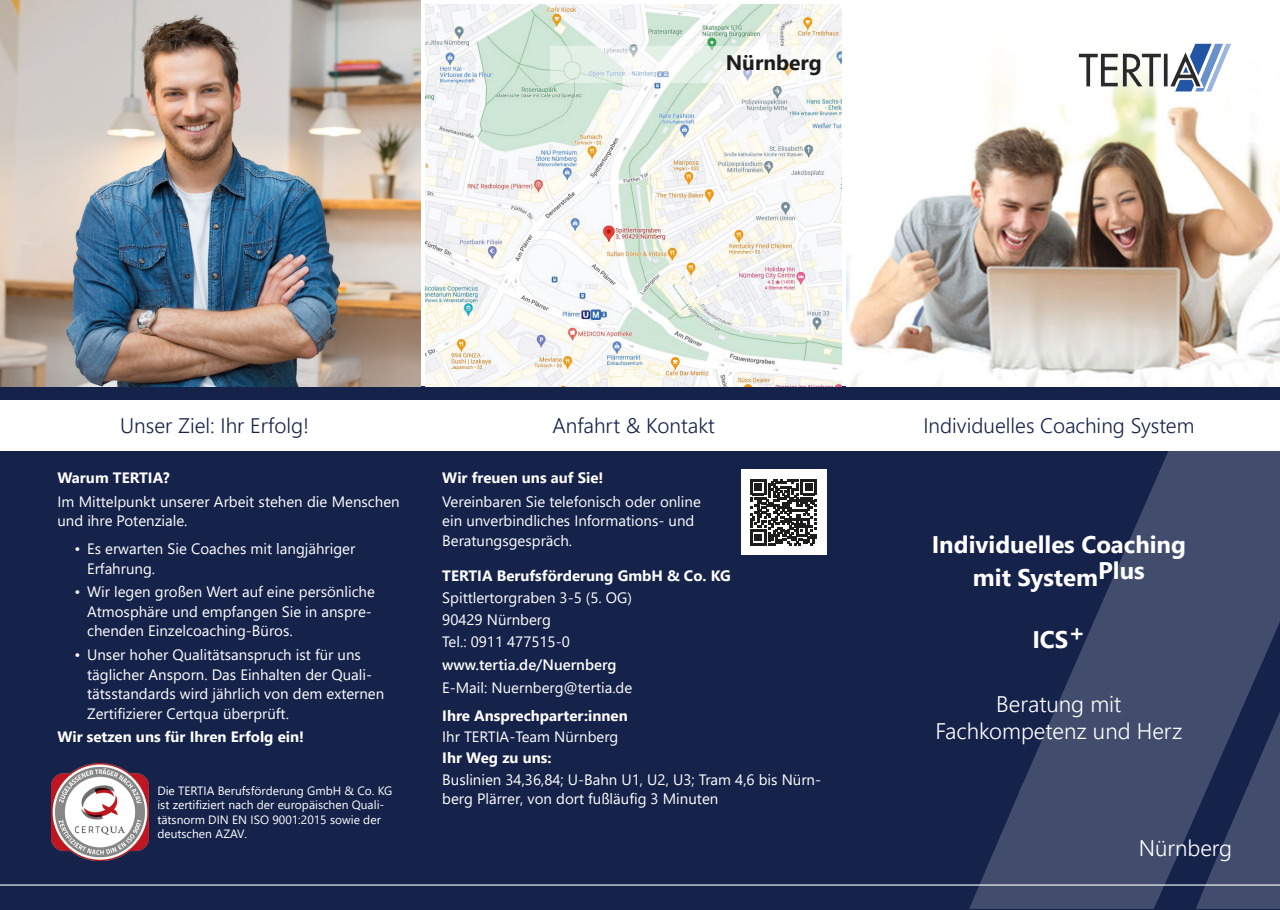
<style>
.page{position:relative;width:1280px;height:910px;background:#fff}
.page>*{position:absolute;margin:0;border:0;box-sizing:border-box;transform-origin:0 0}
.Headline_Title{font:700 24px "Segoe UI";color:#fff}
.Headline_Title_2{font:300 22.5px/27px "Segoe UI";color:#fff;text-align:center}
.Headline_Blau_Klein{font:300 21px "Segoe UI";color:#15224a}
.Stadt{font:700 21px "Segoe UI";color:#1d1d1b}
.Betreuungsgespräch{font:15px/19.5px "Segoe UI";color:#fff}
.APS_Daten{font:15px/19.5px "Segoe UI";color:#fff}
.TelefonwwwEmail{font:15px "Segoe UI";color:#fff}
.Fließtext{font:15px/19.5px "Segoe UI";color:#fff}
.Firma{font:700 15px "Segoe UI";color:#fff}
.Fließtext-2{font:700 15px "Segoe UI";color:#fff}
.Ihre_APS{font:700 15px "Segoe UI";color:#fff}
.TelefonwwwEmail-2{font:600 15px "Segoe UI";color:#fff}
.Wir_freuen_uns{font:700 15px "Segoe UI";color:#fff}
.Headline_Column{font:700 15px "Segoe UI";color:#fff}
.APS_Daten-2{font:700 15px "Segoe UI";color:#fff}
.Zeritfizierung{font:12px/14.4px "Segoe UI";color:#fff}
</style>
<div class="page">
<div style="left:0;top:387px;width:1280px;height:523px;background:#15224a"></div>
<hr style="left:0;top:884px;width:1280px;height:2px;background:#fff">
<svg style="left:1023px;top:451px;width:257px;height:392px;fill:#424d6d"></svg>
<svg style="left:969px;top:783px;width:214px;height:126px"></svg>
<svg style="left:1196px;top:711px;width:84px;height:198px"></svg>
<img style="left:846px;top:79px;width:434px;height:308px">
<img style="left:0;top:0;width:421px;height:387px">
<img style="left:425px;top:4px;width:417px;height:383px">
<svg style="left:550px;top:46px;width:279px;height:37px"></svg>
<div style="left:0;top:400px;width:1280px;height:51px;background:#fff"></div>
<img style="left:1071px;top:43px;width:168px;height:49px">
<img style="left:51px;top:763px;width:98px;height:98px">
<div style="left:741px;top:470px;width:85px;height:85px;background:#fff"></div>
<svg style="left:750px;top:479px;width:67px;height:67px"></svg>
<p class="Stadt" style="left:726px;top:42px;width:98px">Nürnberg</p>
<p class="Headline_Blau_Klein" style="left:120px;top:406px;width:190px">Unser Ziel: Ihr Erfolg!</p>
<p class="Headline_Blau_Klein" style="left:552px;top:406px;width:164px">Anfahrt &amp; Kontakt</p>
<p class="Headline_Blau_Klein" style="left:923px;top:406px;width:272px">Individuelles Coaching System</p>
<p class="Headline_Column" style="left:57px;top:463px;width:114px">Warum TERTIA?</p>
<p class="Fließtext" style="left:57px;top:490px;width:344px">Im Mittelpunkt unserer Arbeit stehen die Menschen und ihre Potenziale.</p>
<p class="Betreuungsgespräch" style="left:87px;top:538px;width:270px;text-indent:-13px">• Es erwarten Sie Coaches mit langjähriger<br>Erfahrung.</p>
<p class="Betreuungsgespräch" style="left:87px;top:581px;width:289px;text-indent:-13px">• Wir legen großen Wert auf eine persönliche<br>Atmosphäre und empfangen Sie in anspre&shy;chenden Einzelcoaching-Büros.</p>
<p class="Betreuungsgespräch" style="left:87px;top:644px;width:299px;text-indent:-13px">• Unser hoher Qualitätsanspruch ist für uns täglicher Ansporn. Das Einhalten der Quali&shy;tätsstandards wird jährlich von dem externen Zertifizierer Certqua überprüft.</p>
<p class="Fließtext-2" style="left:57px;top:723px;width:248px">Wir setzen uns für Ihren Erfolg ein!</p>
<p class="Zeritfizierung" style="left:157px;top:782px;width:237px">Die TERTIA Berufsförderung GmbH &amp; Co. KG ist zertifiziert nach der europäischen Quali&shy;tätsnorm DIN EN ISO 9001:2015 sowie der deutschen AZAV.</p>
<p class="Wir_freuen_uns" style="left:442px;top:463px;width:163px">Wir freuen uns auf Sie!</p>
<p class="Betreuungsgespräch" style="left:442px;top:490px;width:260px">Vereinbaren Sie telefonisch oder online ein unverbindliches Informations- und<br>Beratungsgespräch.</p>
<p class="Firma" style="left:442px;top:561px;width:290px">TERTIA Berufsförderung GmbH &amp; Co. KG</p>
<p class="TelefonwwwEmail" style="left:442px;top:583px;width:191px">Spittlertorgraben 3-5 (5. OG)</p>
<p class="TelefonwwwEmail" style="left:442px;top:606px;width:110px">90429 Nürnberg</p>
<p class="TelefonwwwEmail" style="left:442px;top:628px;width:129px">Tel.: 0911 477515-0</p>
<p class="TelefonwwwEmail-2" style="left:442px;top:650px;width:176px">www.tertia.de/Nuernberg</p>
<p class="TelefonwwwEmail" style="left:442px;top:674px;width:192px">E-Mail: Nuernberg@tertia.de</p>
<p class="Ihre_APS" style="left:442px;top:702px;width:187px">Ihre Ansprechparter:innen</p>
<p class="APS_Daten" style="left:442px;top:725px;width:178px">Ihr TERTIA-Team Nürnberg</p>
<p class="APS_Daten-2" style="left:442px;top:744px;width:111px">Ihr Weg zu uns:</p>
<p class="APS_Daten" style="left:442px;top:768px;width:380px">Buslinien 34,36,84; U-Bahn U1, U2, U3; Tram 4,6 bis Nürn&shy;berg Plärrer, von dort fußläufig 3 Minuten</p>
<p class="Headline_Title" style="left:932px;top:522px;width:256px">Individuelles Coaching</p>
<p class="Headline_Title" style="left:973px;top:555px;width:173px">mit SystemPlus</p>
<p class="Headline_Title" style="left:1032px;top:617px;width:55px">ICS+</p>
<p class="Headline_Title_2" style="left:935px;top:689px;width:248px">Beratung mit<br>Fachkompetenz und Herz</p>
<p class="Headline_Title_2" style="left:1139px;top:832px;width:95px">Nürnberg</p>
</div>
